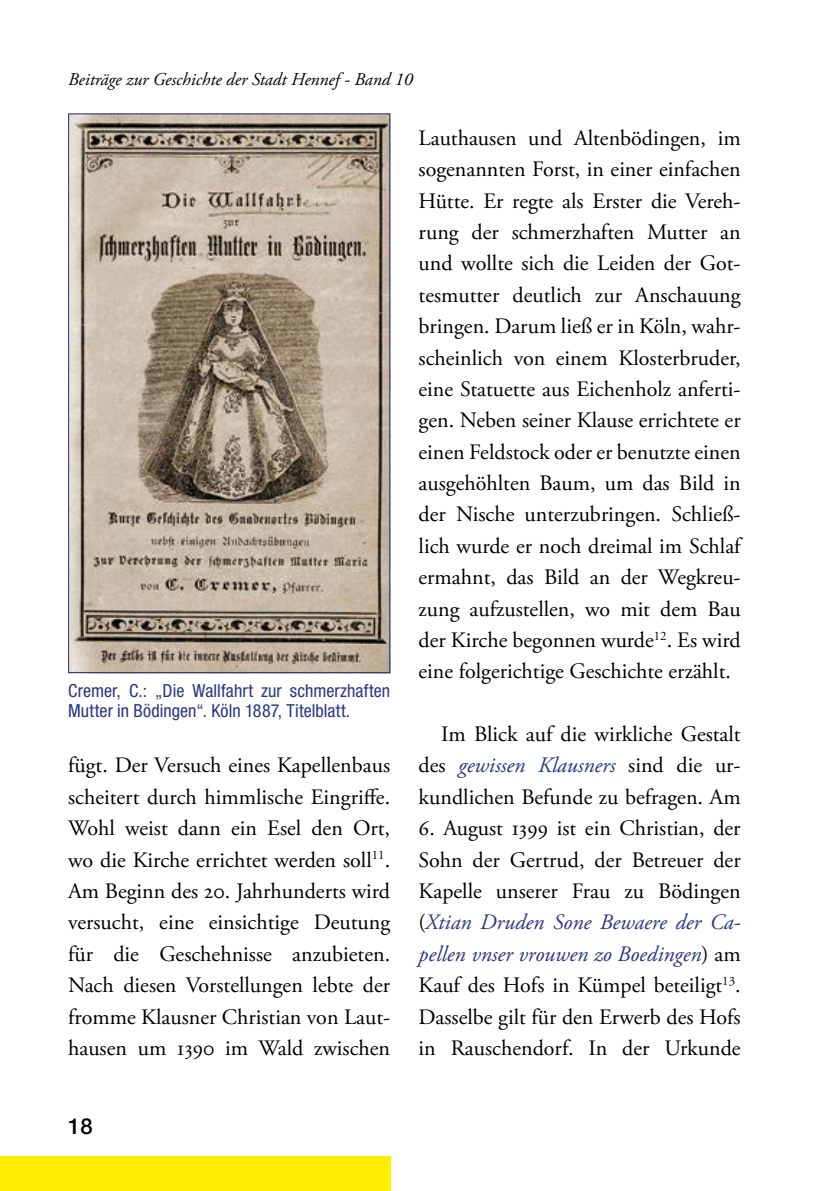
<style>
.page{position:relative;width:840px;height:1191px;background:#fff}
.page>*{position:absolute;margin:0;border:0;box-sizing:border-box;transform-origin:0 0}
.t1{font:22px/31.4px "Adobe Garamond Pro";color:#000;text-align:justify}
.t2{font:500 22px "Helvetica Neue LT Std";color:#000}
.t3{font:condensed 18px/20px "Helvetica Neue LT Std";color:#283583}
.t4{font:italic 18px "Adobe Garamond Pro";color:#000}
.s1{font-style:italic;color:#283583}
</style>
<div class="page">
<div style="left:0;top:1157px;width:390px;height:34px;background:#ffed00"></div>
<img style="left:70px;top:115px;width:318px;height:556px">
<p class="t4" style="left:68px;top:69px;width:346px">Beiträge zur Geschichte der Stadt Hennef - Band 10</p>
<p class="t3" style="left:68px;top:681px;width:323px">Cremer, C.: „Die Wallfahrt zur schmerzhaften<br>Mutter in Bödingen“. Köln 1887, Titelblatt.</p>
<p class="t1" style="left:68px;top:750px;width:323px">fügt. Der Versuch eines Kapellenbaus scheitert durch himmlische Eingriffe.<br>Wohl weist dann ein Esel den Ort, wo die Kirche errichtet werden soll<sup>11</sup>.<br>Am Beginn des 20. Jahrhunderts wird versucht, eine einsichtige Deutung für die Geschehnisse anzubieten.<br>Nach diesen Vorstellungen lebte der fromme Klausner Christian von Laut&shy;hausen um 1390 im Wald zwischen</p>
<p class="t2" style="left:68px;top:1113px;width:26px">18</p>
<p class="t1" style="left:418px;top:123px;width:323px">Lauthausen und Altenbödingen, im sogenannten Forst, in einer einfachen Hütte. Er regte als Erster die Vereh&shy;rung der schmerzhaften Mutter an und wollte sich die Leiden der Got&shy;tesmutter deutlich zur Anschauung bringen. Darum ließ er in Köln, wahr&shy;scheinlich von einem Klosterbruder, eine Statuette aus Eichenholz anferti&shy;gen. Neben seiner Klause errichtete er einen Feldstock oder er benutzte einen ausgehöhlten Baum, um das Bild in der Nische unterzubringen. Schließ&shy;lich wurde er noch dreimal im Schlaf ermahnt, das Bild an der Wegkreu&shy;zung aufzustellen, wo mit dem Bau der Kirche begonnen wurde<sup>12</sup>. Es wird eine folgerichtige Geschichte erzählt.</p>
<p class="t1" style="left:418px;top:719px;width:323px;text-indent:23px">Im Blick auf die wirkliche Gestalt des <span class="s1">gewissen Klausners</span> sind die ur&shy;kundlichen Befunde zu befragen. Am</p>
<p class="t1" style="left:418px;top:813px;width:323px">6. August 1399 ist ein Christian, der Sohn der Gertrud, der Betreuer der Kapelle unserer Frau zu Bödingen (<span class="s1">Xtian Druden Sone Bewaere der Ca&shy;pellen vnser vrouwen zo Boedingen</span>) am Kauf des Hofs in Kümpel beteiligt<sup>13</sup>.<br>Dasselbe gilt für den Erwerb des Hofs in Rauschendorf. In der Urkunde</p>
</div>
